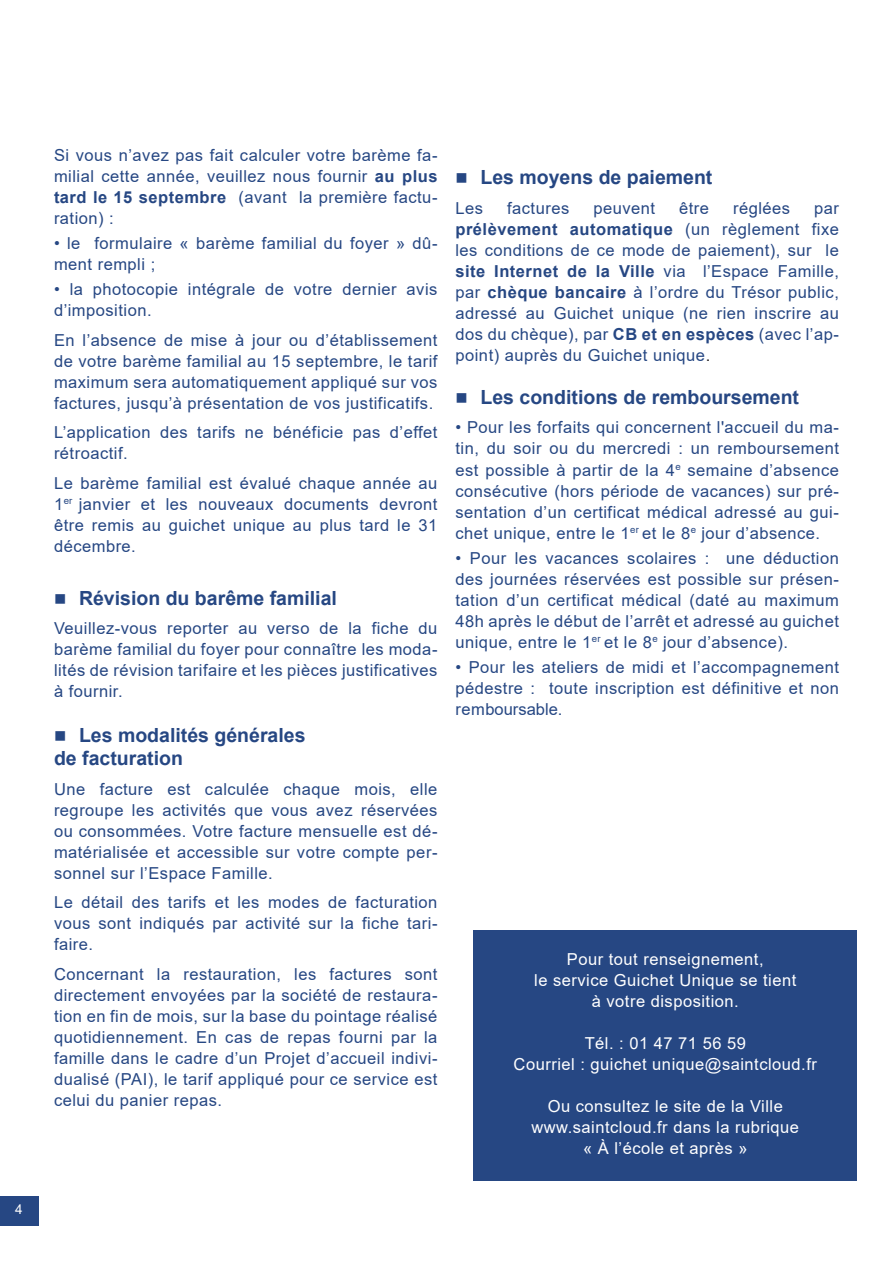
<style>
.page{position:relative;width:893px;height:1263px;background:#fff}
.page>*{position:absolute;margin:0;border:0;box-sizing:border-box;transform-origin:0 0}
.t1{font:700 19.5px "Arial";color:#264783}
.t2{font:16.5px/21px "Arial";letter-spacing:.03em;color:#264783;text-align:justify}
.t3{font:16.5px/21px "Arial";letter-spacing:.03em;color:#fff;text-align:center}
.t4{font:13.5px "Arial";color:#fff}
.s1{font-weight:700}
.s2{color:#231f20}
</style>
<div class="page">
<div style="left:0;top:1196px;width:38px;height:30px;background:#264783"></div>
<div style="left:473px;top:930px;width:384px;height:251px;background:#264783"></div>
<p class="t4" style="left:15px;top:1200px;width:9px">4</p>
<p class="t2" style="left:54px;top:144px;width:385px">Si vous n’avez pas fait calculer votre barème fa&shy;milial cette année, veuillez nous fournir <span class="s1">au plus tard le 15 septembre</span> (avant la première factu&shy;ration) :</p>
<p class="t2" style="left:54px;top:233px;width:385px">• le formulaire « barème familial du foyer » dû&shy;ment rempli ;</p>
<p class="t2" style="left:54px;top:279px;width:385px">• la photocopie intégrale de votre dernier avis d’imposition.</p>
<p class="t2" style="left:54px;top:329px;width:385px">En l’absence de mise à jour ou d’établissement de votre barème familial au 15 septembre, le tarif maximum sera automatiquement appliqué sur vos factures, jusqu’à présentation de vos justificatifs.</p>
<p class="t2" style="left:54px;top:422px;width:385px">L’application des tarifs ne bénéficie pas d’effet rétroactif.</p>
<p class="t2" style="left:54px;top:472px;width:385px">Le barème familial est évalué chaque année au 1<sup>er</sup> janvier et les nouveaux documents devront être remis au guichet unique au plus tard le 31 décembre.</p>
<p class="t1" style="left:54px;top:584px;width:284px">■ Révision du barême familial</p>
<p class="t2" style="left:54px;top:618px;width:385px">Veuillez-vous reporter au verso de la fiche du barème familial du foyer pour connaître les moda&shy;lités de révision tarifaire et les pièces justificatives à fournir.</p>
<p class="t1" style="left:54px;top:721px;width:253px">■ Les modalités générales</p>
<p class="t1" style="left:54px;top:744px;width:130px">de facturation</p>
<p class="t2" style="left:54px;top:778px;width:385px">Une facture est calculée chaque mois, elle regroupe les activités que vous avez réservées ou consommées. Votre facture mensuelle est dé&shy;matérialisée et accessible sur votre compte per&shy;sonnel sur l’Espace Famille.</p>
<p class="t2" style="left:54px;top:892px;width:385px">Le détail des tarifs et les modes de facturation vous sont indiqués par activité sur la fiche tari&shy;faire.</p>
<p class="t2" style="left:54px;top:963px;width:385px">Concernant la restauration, les factures sont directement envoyées par la société de restaura&shy;tion en fin de mois, sur la base du pointage réalisé quotidiennement. En cas de repas fourni par la famille dans le cadre d’un Projet d’accueil indivi&shy;dualisé (PAI), le tarif appliqué pour ce service est celui du panier repas.</p>
<p class="t1" style="left:455px;top:164px;width:258px">■ Les moyens de paiement</p>
<p class="t2" style="left:455px;top:197px;width:29px">Les</p>
<p class="t2" style="left:507px;top:197px;width:64px">factures</p>
<p class="t2" style="left:593px;top:197px;width:63px">peuvent</p>
<p class="t2" style="left:679px;top:197px;width:31px">être</p>
<p class="t2" style="left:733px;top:197px;width:59px">réglées</p>
<p class="t2" style="left:455px;top:197px;width:385px;text-indent:359px">par <span class="s1">prélèvement automatique</span> (un règlement fixe les conditions de ce mode de paiement), sur le <span class="s1">site Internet de la Ville</span> via l’Espace Famille, par <span class="s1">chèque bancaire</span> à l’ordre du Trésor public, adressé au Guichet unique (ne rien inscrire au dos du chèque), par <span class="s1">CB et en espèces</span> (avec l’ap&shy;point) auprès du Guichet unique<span class="s2">.</span></p>
<p class="t1" style="left:455px;top:383px;width:345px">■ Les conditions de remboursement</p>
<p class="t2" style="left:455px;top:417px;width:385px">• Pour les forfaits qui concernent l'accueil du ma&shy;tin, du soir ou du mercredi : un remboursement est possible à partir de la 4<sup>e</sup> semaine d’absence consécutive (hors période de vacances) sur pré&shy;sentation d’un certificat médical adressé au gui&shy;chet unique, entre le 1<sup>er</sup> et le 8<sup>e</sup> jour d’absence.</p>
<p class="t2" style="left:455px;top:547px;width:385px">• Pour les vacances scolaires : une déduction des journées réservées est possible sur présen&shy;tation d’un certificat médical (daté au maximum 48h après le début de l’arrêt et adressé au guichet unique, entre le 1<sup>er</sup> et le 8<sup>e</sup> jour d’absence).</p>
<p class="t2" style="left:455px;top:657px;width:385px">• Pour les ateliers de midi et l’accompagnement pédestre : toute inscription est définitive et non remboursable.</p>
<p class="t3" style="left:567px;top:948px;width:198px">Pour tout renseignement,</p>
<p class="t3" style="left:534px;top:969px;width:264px">le service Guichet Unique se tient</p>
<p class="t3" style="left:592px;top:990px;width:148px">à votre disposition.</p>
<p class="t3" style="left:585px;top:1032px;width:163px">Tél. : 01 47 71 56 59</p>
<p class="t3" style="left:514px;top:1053px;width:305px">Courriel : guichet unique@saintcloud.fr</p>
<p class="t3" style="left:531px;top:1095px;width:269px">Ou consultez le site de la Ville www.saintcloud.fr dans la rubrique</p>
<p class="t3" style="left:583px;top:1137px;width:166px">« À l’école et après »</p>
</div>
